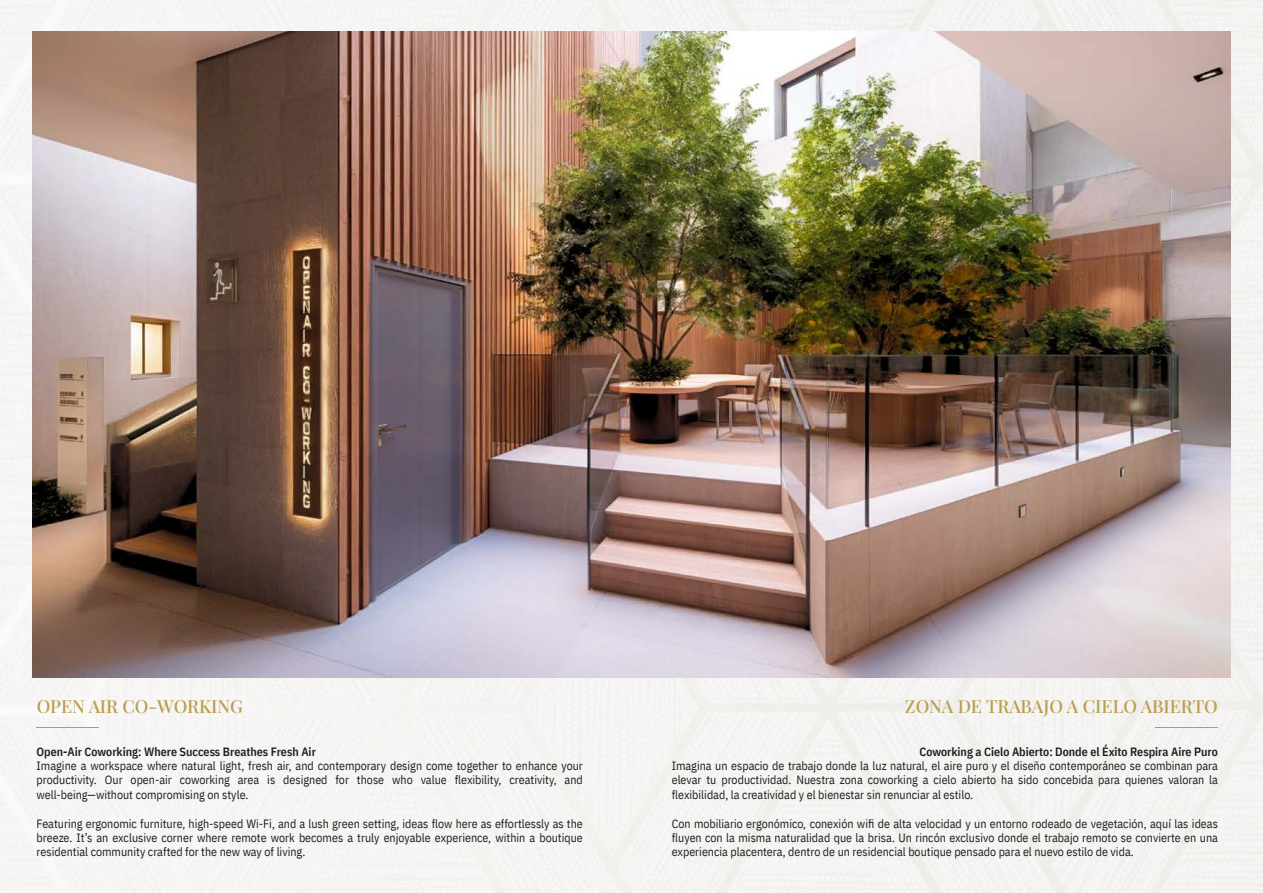
<style>
.page{position:relative;width:1263px;height:893px;background:#f5f5f3}
.page>*{position:absolute;margin:0;border:0;box-sizing:border-box;transform-origin:0 0}
.t1{font:500 18px "Playfair Display";color:#bb9c4e}
.t2{font:12px/14.4px "IBM Plex Sans Cond";color:#1d1d1b;text-align:justify}
.t3{font:600 12px "IBM Plex Sans Cond";color:#1d1d1b}
</style>
<div class="page">
<img style="left:32px;top:31px;width:1198px;height:647px">
<hr style="left:37px;top:727px;width:62px;height:1px;background:#bb9c4e">
<hr style="left:1155px;top:727px;width:63px;height:1px;background:#bb9c4e">
<h1 class="t1" style="left:37px;top:692px;width:208px">OPEN AIR CO-WORKING</h1>
<p class="t3" style="left:37px;top:742px;width:281px">Open-Air Coworking: Where Success Breathes Fresh Air</p>
<p class="t2" style="left:37px;top:757px;width:548px">Imagine a workspace where natural light, fresh air, and contemporary design come together to enhance your productivity. Our open-air coworking area is designed for those who value flexibility, creativity, and well-being—without compromising on style.</p>
<p class="t2" style="left:37px;top:815px;width:548px">Featuring ergonomic furniture, high-speed Wi-Fi, and a lush green setting, ideas flow here as effortlessly as the breeze. It’s an exclusive corner where remote work becomes a truly enjoyable experience, within a boutique residential community crafted for the new way of living.</p>
<h1 class="t1" style="left:905px;top:692px;width:314px">ZONA DE TRABAJO A CIELO ABIERTO</h1>
<p class="t3" style="left:919px;top:742px;width:300px">Coworking a Cielo Abierto: Donde el Éxito Respira Aire Puro</p>
<p class="t2" style="left:672px;top:757px;width:548px">Imagina un espacio de trabajo donde la luz natural, el aire puro y el diseño contemporáneo se combinan para elevar tu productividad. Nuestra zona coworking a cielo abierto ha sido concebida para quienes valoran la flexibilidad, la creatividad y el bienestar sin renunciar al estilo.</p>
<p class="t2" style="left:672px;top:815px;width:548px">Con mobiliario ergonómico, conexión wifi de alta velocidad y un entorno rodeado de vegetación, aquí las ideas fluyen con la misma naturalidad que la brisa. Un rincón exclusivo donde el trabajo remoto se convierte en una experiencia placentera, dentro de un residencial boutique pensado para el nuevo estilo de vida.</p>
</div>
